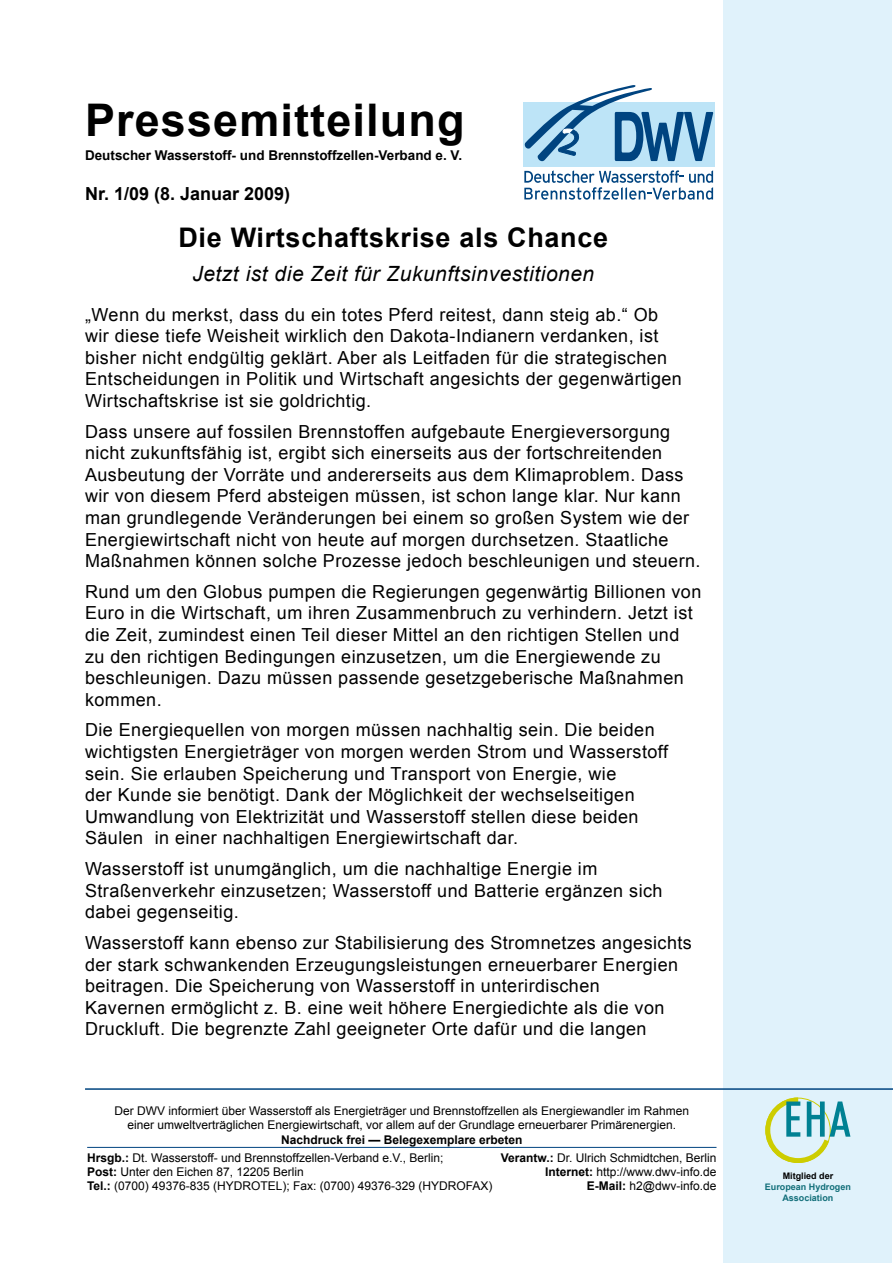
<style>
.page{position:relative;width:893px;height:1263px;background:#fff}
.page>*{position:absolute;margin:0;border:0;box-sizing:border-box;transform-origin:0 0}
.t1{font:700 45px "Arial";letter-spacing:.025em;color:#000}
.t2{font:700 27px "Arial";letter-spacing:.025em;color:#000}
.t3{font:italic 21px "Arial";letter-spacing:.025em;color:#000}
.t4{font:18px/21.6px "Arial";letter-spacing:.025em;color:#000}
.t5{font:700 18px "Arial";color:#000}
.t6{font:700 13.5px "Arial";color:#000}
.t7{font:12px/14.4px "Arial";color:#000;text-align:center}
.t8{font:700 9px/10.8px "Arial";color:#126f7a;text-align:center}
.t9{font:700 9px "Arial";color:#000}
.s1{font-weight:700}
</style>
<div class="page">
<div style="left:724px;top:1px;width:168px;height:1262px;background:#e0f2fb"></div>
<div style="left:523px;top:102px;width:95px;height:64px;background:#bde4f7"></div>
<div style="left:614px;top:102px;width:100px;height:64px;background:#bde4f7"></div>
<svg style="left:524px;top:170px;width:189px;height:30px"></svg>
<svg style="left:524px;top:85px;width:189px;height:77px"></svg>
<svg style="left:765px;top:1097px;width:85px;height:66px"></svg>
<hr style="left:85px;top:1088px;width:808px;height:2px;background:#004480">
<hr style="left:87px;top:1147px;width:629px;height:1px;background:#004480">
<h1 class="t1" style="left:85px;top:91px;width:381px">Pressemitteilung</h1>
<p class="t6" style="left:85px;top:147px;width:379px">Deutscher Wasserstoff- und Brennstoffzellen-Verband e. V.</p>
<p class="t5" style="left:85px;top:181px;width:207px">Nr. 1/09 (8. Januar 2009)</p>
<h2 class="t2" style="left:178px;top:220px;width:431px">Die Wirtschaftskrise als Chance</h2>
<p class="t3" style="left:192px;top:260px;width:403px">Jetzt ist die Zeit für Zukunftsinvestitionen</p>
<p class="t4" style="left:85px;top:304px;width:598px">„Wenn du merkst, dass du ein totes Pferd reitest, dann steig ab.“ Ob wir diese tiefe Weisheit wirklich den Dakota-Indianern verdanken, ist bisher nicht endgültig geklärt. Aber als Leitfaden für die strategischen Entscheidungen in Politik und Wirtschaft angesichts der gegenwärtigen Wirtschaftskrise ist sie goldrichtig.</p>
<p class="t4" style="left:85px;top:421px;width:617px">Dass unsere auf fossilen Brennstoffen aufgebaute Energieversorgung nicht zukunftsfähig ist, ergibt sich einerseits aus der fortschreitenden Ausbeutung der Vorräte und andererseits aus dem Klimaproblem. Dass wir von diesem Pferd absteigen müssen, ist schon lange klar. Nur kann man grundlegende Veränderungen bei einem so großen System wie der Energiewirtschaft nicht von heute auf morgen durchsetzen. Staatliche Maßnahmen können solche Prozesse jedoch beschleunigen und steuern.</p>
<p class="t4" style="left:85px;top:581px;width:618px">Rund um den Globus pumpen die Regierungen gegenwärtig Billionen von Euro in die Wirtschaft, um ihren Zusammenbruch zu verhindern. Jetzt ist die Zeit, zumindest einen Teil dieser Mittel an den richtigen Stellen und zu den richtigen Bedingungen einzusetzen, um die Energiewende zu beschleunigen. Dazu müssen passende gesetzgeberische Maßnahmen kommen.</p>
<p class="t4" style="left:85px;top:719px;width:585px">Die Energiequellen von morgen müssen nachhaltig sein. Die beiden wichtigsten Energieträger von morgen werden Strom und Wasserstoff sein. Sie erlauben Speicherung und Transport von Energie, wie<br>der Kunde sie benötigt. Dank der Möglichkeit der wechselseitigen Umwandlung von Elektrizität und Wasserstoff stellen diese beiden Säulen in einer nachhaltigen Energiewirtschaft dar.</p>
<p class="t4" style="left:85px;top:858px;width:579px">Wasserstoff ist unumgänglich, um die nachhaltige Energie im<br>Straßenverkehr einzusetzen; Wasserstoff und Batterie ergänzen sich dabei gegenseitig.</p>
<p class="t4" style="left:85px;top:932px;width:608px">Wasserstoff kann ebenso zur Stabilisierung des Stromnetzes angesichts der stark schwankenden Erzeugungsleistungen erneuerbarer Energien beitragen. Die Speicherung von Wasserstoff in unterirdischen<br>Kavernen ermöglicht z. B. eine weit höhere Energiedichte als die von Druckluft. Die begrenzte Zahl geeigneter Orte dafür und die langen</p>
<p class="t7" style="left:114px;top:1103px;width:576px">Der DWV informiert über Wasserstoff als Energieträger und Brennstoffzellen als Energiewandler im Rahmen einer umweltverträglichen Energiewirtschaft, vor allem auf der Grundlage erneuerbarer Primärenergien.</p>
<p class="t7" style="left:87px;top:1130px;width:437px;line-height:18px;text-align:left;text-indent:194px"><span class="s1">Nachdruck frei — Belegexemplare erbeten<br>Hrsgb.:</span> Dt. Wasserstoff- und Brennstoffzellen-Verband e.V., Berlin;</p>
<p class="t7" style="left:501px;top:1150px;width:217px"><span class="s1">Verantw.:</span> Dr. Ulrich Schmidtchen, Berlin</p>
<p class="t7" style="left:87px;top:1164px;width:218px"><span class="s1">Post:</span> Unter den Eichen 87, 12205 Berlin</p>
<p class="t7" style="left:545px;top:1164px;width:173px"><span class="s1">Internet:</span> http://www.dwv-info.de</p>
<p class="t7" style="left:87px;top:1179px;width:407px"><span class="s1">Tel.:</span> (0700) 49376-835 (HYDROTEL); Fax: (0700) 49376-329 (HYDROFAX)</p>
<p class="t7" style="left:587px;top:1179px;width:131px"><span class="s1">E-Mail:</span> h2@dwv-info.de</p>
<p class="t9" style="left:783px;top:1170px;width:52px">Mitglied der</p>
<p class="t8" style="left:765px;top:1182px;width:88px">European Hydrogen<br>Association</p>
</div>
